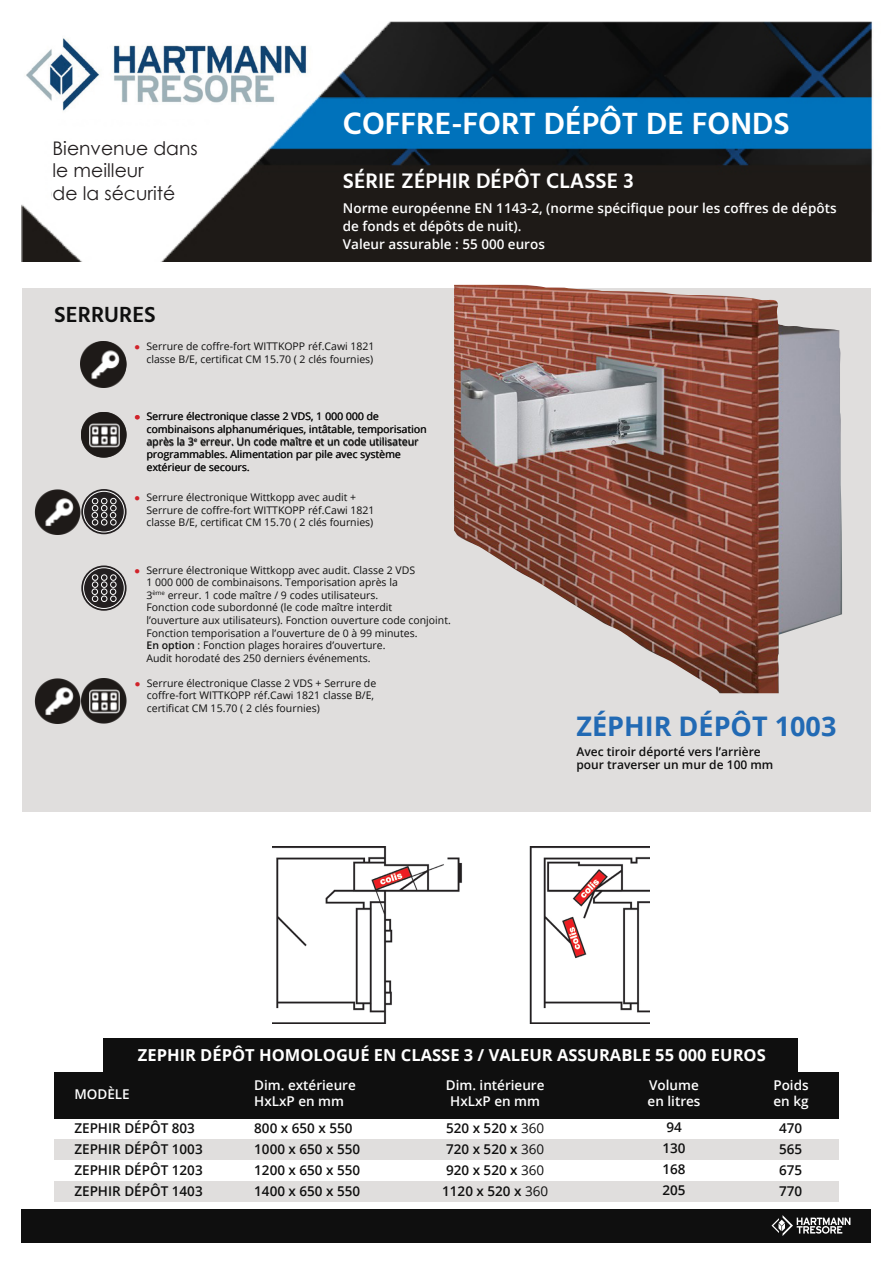
<style>
.page{position:relative;width:893px;height:1263px;background:#fff}
.page>*{position:absolute;margin:0;border:0;box-sizing:border-box;transform-origin:0 0}
.t1{font:600 31.5px "Hind Vadodara";color:#fff}
.t2{font:700 27px "Open Sans";color:#226ab4}
.t3{font:600 22.5px "Hind Vadodara";color:#0f0f0f}
.t4{font:600 21.6px "Hind Vadodara";color:#fff}
.t5{font:18.75px "Century Gothic";color:#231f20}
.t6{font:700 16.5px "Open Sans";color:#fff}
.t7{font:600 13.5px/16.2px "Open Sans";color:#fff}
.t8{font:600 13.5px/21px "Open Sans";color:#0f0f0f}
.t9{font:600 12px "Open Sans";color:#0f0f0f}
.t10{font:10.5px/12.6px "Open Sans";color:#0f0f0f}
.s1{color:#d1232a}
.s2{font-weight:600}
.s3{font-weight:400}
</style>
<div class="page">
<div style="left:103px;top:1038px;width:695px;height:35px;background:#0f0f0f"></div>
<div style="left:22px;top:288px;width:849px;height:524px;background:#e0dedd"></div>
<div style="left:21px;top:1209px;width:850px;height:33px;background:#0f0f0f"></div>
<img style="left:21px;top:21px;width:852px;height:240px">
<img style="left:96px;top:341px;width:14px;height:1px">
<img style="left:80px;top:342px;width:47px;height:45px">
<img style="left:34px;top:489px;width:46px;height:45px">
<img style="left:34px;top:678px;width:46px;height:46px">
<div style="left:54px;top:1139px;width:784px;height:20px;background:#e0dedd"></div>
<div style="left:54px;top:1181px;width:784px;height:20px;background:#e0dedd"></div>
<div style="left:54px;top:1072px;width:784px;height:47px;background:#0f0f0f"></div>
<img style="left:21px;top:26px;width:293px;height:93px">
<div style="left:53px;top:141px;width:154px;height:69px;background:#fff"></div>
<svg style="left:771px;top:1215px;width:79px;height:21px"></svg>
<img style="left:273px;top:847px;width:376px;height:176px">
<img style="left:81px;top:428px;width:1px;height:14px">
<img style="left:82px;top:412px;width:45px;height:46px">
<img style="left:82px;top:678px;width:45px;height:46px">
<svg style="left:81px;top:565px;width:46px;height:46px"></svg>
<div style="left:84px;top:568px;width:40px;height:40px;background:#231f20;border-radius:50%"></div>
<div style="left:83px;top:567px;width:42px;height:42px;border:1px solid #fff;border-radius:50%"></div>
<div style="left:92px;top:574px;width:6px;height:7px;border:1px solid #fff;border-radius:50%"></div>
<div style="left:101px;top:574px;width:6px;height:7px;border:1px solid #fff;border-radius:50%"></div>
<div style="left:110px;top:574px;width:6px;height:7px;border:1px solid #fff;border-radius:50%"></div>
<svg style="left:92px;top:575px;width:24px;height:27px"></svg>
<svg style="left:81px;top:489px;width:46px;height:45px"></svg>
<svg style="left:84px;top:491px;width:40px;height:41px"></svg>
<div style="left:83px;top:491px;width:42px;height:41px;border:1px solid #fff;border-radius:50%"></div>
<svg style="left:92px;top:498px;width:24px;height:27px"></svg>
<img style="left:454px;top:285px;width:388px;height:408px">
<p class="t5" style="left:53px;top:135px;width:147px">Bienvenue dans</p>
<p class="t5" style="left:53px;top:157px;width:93px">le meilleur</p>
<p class="t5" style="left:53px;top:180px;width:124px">de la sécurité</p>
<p class="t1" style="left:343px;top:100px;width:448px">COFFRE-FORT DÉPÔT DE FONDS</p>
<p class="t4" style="left:343px;top:164px;width:292px">SÉRIE ZÉPHIR DÉPÔT CLASSE 3</p>
<p class="t7" style="left:343px;top:199px;width:495px;line-height:18px">Norme européenne EN 1143-2, (norme spécifique pour les coffres de dépôts de fonds et dépôts de nuit).</p>
<p class="t7" style="left:343px;top:236px;width:204px">Valeur assurable : 55 000 euros</p>
<p class="t3" style="left:54px;top:298px;width:103px">SERRURES</p>
<p class="t10" style="left:134px;top:340px;width:242px"><span class="s1">●</span> Serrure de coffre-fort WITTKOPP réf.Cawi 1821</p>
<p class="t10" style="left:146px;top:352px;width:228px">classe B/E, certificat CM 15.70 ( 2 clés fournies)</p>
<p class="t10" style="left:147px;top:410px;width:282px;text-indent:-12px"><span class="s1">●</span> Serrure électronique classe 2 VDS, 1 000 000 de combinaisons alphanumériques, intâtable, temporisation après la 3<sup>e</sup> erreur. Un code maître et un code utilisateur programmables. Alimentation par pile avec système extérieur de secours.</p>
<p class="t10" style="left:134px;top:491px;width:223px"><span class="s1">●</span> Serrure électronique Wittkopp avec audit +</p>
<p class="t10" style="left:146px;top:503px;width:230px">Serrure de coffre-fort WITTKOPP réf.Cawi 1821</p>
<p class="t10" style="left:146px;top:516px;width:228px">classe B/E, certificat CM 15.70 ( 2 clés fournies)</p>
<p class="t10" style="left:134px;top:563px;width:282px"><span class="s1">●</span> Serrure électronique Wittkopp avec audit. Classe 2 VDS</p>
<p class="t10" style="left:146px;top:576px;width:253px">1 000 000 de combinaisons. Temporisation après la</p>
<p class="t10" style="left:146px;top:588px;width:233px">3<sup>ème</sup> erreur. 1 code maître / 9 codes utilisateurs.</p>
<p class="t10" style="left:146px;top:601px;width:247px">Fonction code subordonné (le code maître interdit</p>
<p class="t10" style="left:146px;top:613px;width:306px">l’ouverture aux utilisateurs). Fonction ouverture code conjoint.</p>
<p class="t10" style="left:146px;top:626px;width:273px">Fonction temporisation a l’ouverture de 0 à 99 minutes.</p>
<p class="t10" style="left:146px;top:639px;width:241px"><span class="s2">En option</span> : Fonction plages horaires d’ouverture.</p>
<p class="t10" style="left:146px;top:651px;width:226px">Audit horodaté des 250 derniers événements.</p>
<p class="t10" style="left:135px;top:676px;width:243px"><span class="s1">●</span> Serrure électronique Classe 2 VDS + Serrure de</p>
<p class="t10" style="left:147px;top:689px;width:229px">coffre-fort WITTKOPP réf.Cawi 1821 classe B/E,</p>
<p class="t10" style="left:147px;top:701px;width:175px">certificat CM 15.70 ( 2 clés fournies)</p>
<p class="t2" style="left:576px;top:707px;width:262px">ZÉPHIR DÉPÔT 1003</p>
<p class="t9" style="left:576px;top:743px;width:186px">Avec tiroir déporté vers l’arrière</p>
<p class="t9" style="left:576px;top:756px;width:198px">pour traverser un mur de 100 mm</p>
<p class="t6" style="left:138px;top:1043px;width:629px">ZEPHIR DÉPÔT HOMOLOGUÉ EN CLASSE 3 / VALEUR ASSURABLE 55 000 EUROS</p>
<p class="t7" style="left:74px;top:1086px;width:57px">MODÈLE</p>
<p class="t7" style="left:254px;top:1076px;width:103px">Dim. extérieure<br>HxLxP en mm</p>
<p class="t7" style="left:446px;top:1076px;width:100px;text-align:center">Dim. intérieure<br>HxLxP en mm</p>
<p class="t7" style="left:649px;top:1076px;width:51px">Volume</p>
<p class="t7" style="left:648px;top:1092px;width:54px">en litres</p>
<p class="t8" style="left:74px;top:1117px;width:122px">ZEPHIR DÉPÔT 803</p>
<p class="t8" style="left:74px;top:1138px;width:130px">ZEPHIR DÉPÔT 1003</p>
<p class="t8" style="left:74px;top:1159px;width:130px">ZEPHIR DÉPÔT 1203</p>
<p class="t8" style="left:74px;top:1180px;width:130px">ZEPHIR DÉPÔT 1403</p>
<p class="t8" style="left:254px;top:1117px;width:100px">800 x 650 x 550</p>
<p class="t8" style="left:254px;top:1138px;width:108px">1000 x 650 x 550</p>
<p class="t8" style="left:254px;top:1159px;width:108px">1200 x 650 x 550<br>1400 x 650 x 550</p>
<p class="t8" style="left:446px;top:1117px;width:100px">520 x 520 x <span class="s3">360</span></p>
<p class="t8" style="left:446px;top:1138px;width:100px">720 x 520 x <span class="s3">360</span></p>
<p class="t8" style="left:446px;top:1159px;width:100px">920 x 520 x <span class="s3">360</span></p>
<p class="t8" style="left:442px;top:1180px;width:108px">1120 x 520 x <span class="s3">360</span></p>
<p class="t8" style="left:666px;top:1117px;width:17px">94</p>
<p class="t8" style="left:662px;top:1138px;width:25px">130</p>
<p class="t8" style="left:662px;top:1159px;width:25px">168</p>
<p class="t8" style="left:662px;top:1180px;width:25px">205</p>
<p class="t7" style="left:773px;top:1076px;width:37px">Poids en kg</p>
<p class="t8" style="left:779px;top:1117px;width:25px">470</p>
<p class="t8" style="left:779px;top:1138px;width:25px">565</p>
<p class="t8" style="left:779px;top:1160px;width:25px">675</p>
<p class="t8" style="left:779px;top:1181px;width:25px">770</p>
</div>
